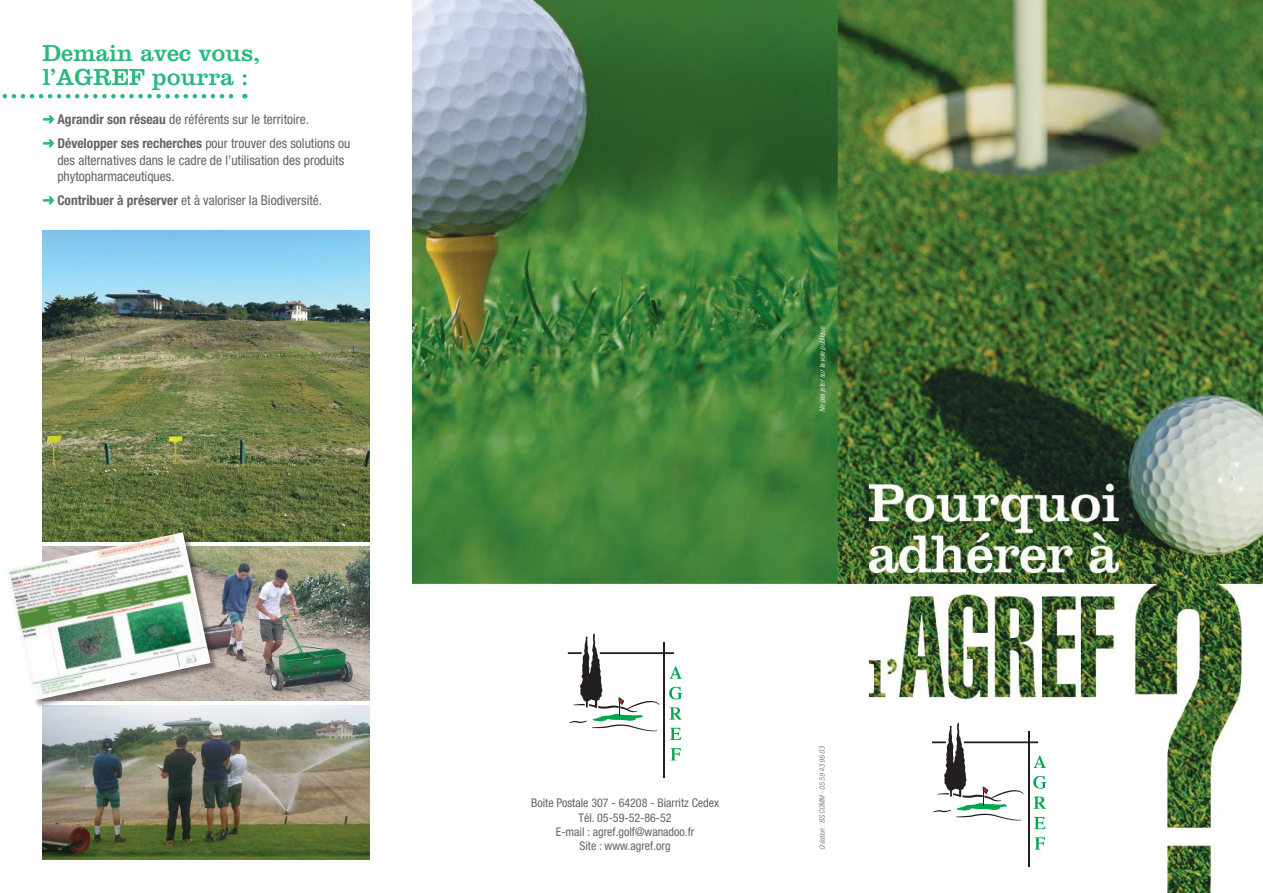
<style>
.page{position:relative;width:1263px;height:893px;background:#fff}
.page>*{position:absolute;margin:0;border:0;box-sizing:border-box;transform-origin:0 0}
.t1{font:24px/24px "Clarendon";color:#29b97d}
.t2{font:condensed 13.5px/24px "Helvetica Neue";color:#656365}
.t3{font:condensed 12px/14.4px "Helvetica Neue";color:#656365;text-align:center}
.t4{font:italic 300 condensed 7.5px "Helvetica Neue";color:#fff}
.t5{font:italic 300 condensed 7.5px "Helvetica Neue";color:#656365}
.s1{color:#29b97d}
.s2{font-weight:700}
</style>
<div class="page">
<img style="left:412px;top:0;width:851px;height:893px">
<img style="left:43px;top:231px;width:327px;height:311px">
<img style="left:219px;top:546px;width:151px;height:154px">
<img style="left:43px;top:705px;width:327px;height:155px">
<svg style="left:2px;top:94px;width:243px;height:4px"></svg>
<div style="left:6px;top:532px;width:213px;height:177px;background:#241f1f;opacity:.5"></div>
<img style="left:6px;top:532px;width:205px;height:168px">
<hr style="left:1028px;top:731px;width:1px;height:135px;background:#241f1f">
<svg style="left:1035px;top:837px;width:10px;height:13px"></svg>
<svg style="left:932px;top:723px;width:114px;height:106px"></svg>
<hr style="left:663px;top:642px;width:2px;height:135px;background:#241f1f">
<svg style="left:670px;top:748px;width:11px;height:12px"></svg>
<svg style="left:568px;top:634px;width:114px;height:106px"></svg>
<h1 class="t1" style="left:43px;top:41px;width:220px">Demain avec vous, l’AGREF pourra :</h1>
<p class="t2" style="left:43px;top:108px;width:309px"><span class="s1">➜</span> <span class="s2">Agrandir son réseau</span> de référents sur le territoire.<br><span class="s1">➜</span> <span class="s2">Développer ses recherches</span> pour trouver des solutions ou</p>
<p class="t2" style="left:57px;top:152px;width:288px;line-height:16.2px">des alternatives dans le cadre de l’utilisation des produits phytopharmaceutiques.</p>
<p class="t2" style="left:43px;top:188px;width:281px"><span class="s1">➜</span> <span class="s2">Contribuer à préserver</span> et à valoriser la Biodiversité.</p>
<p class="t4" style="left:818px;top:412px;width:87px;rotate:-90deg">Ne pas jeter sur la voie publique</p>
<p class="t3" style="left:531px;top:796px;width:189px">Boite Postale 307 - 64208 - Biarritz Cedex<br>Tél. 05-59-52-86-52<br>E-mail : agref.golf@wanadoo.fr<br>Site : www.agref.org</p>
<p class="t5" style="left:818px;top:850px;width:106px;rotate:-90deg">Création : BS COMM - 05 59 43 96 03</p>
</div>
